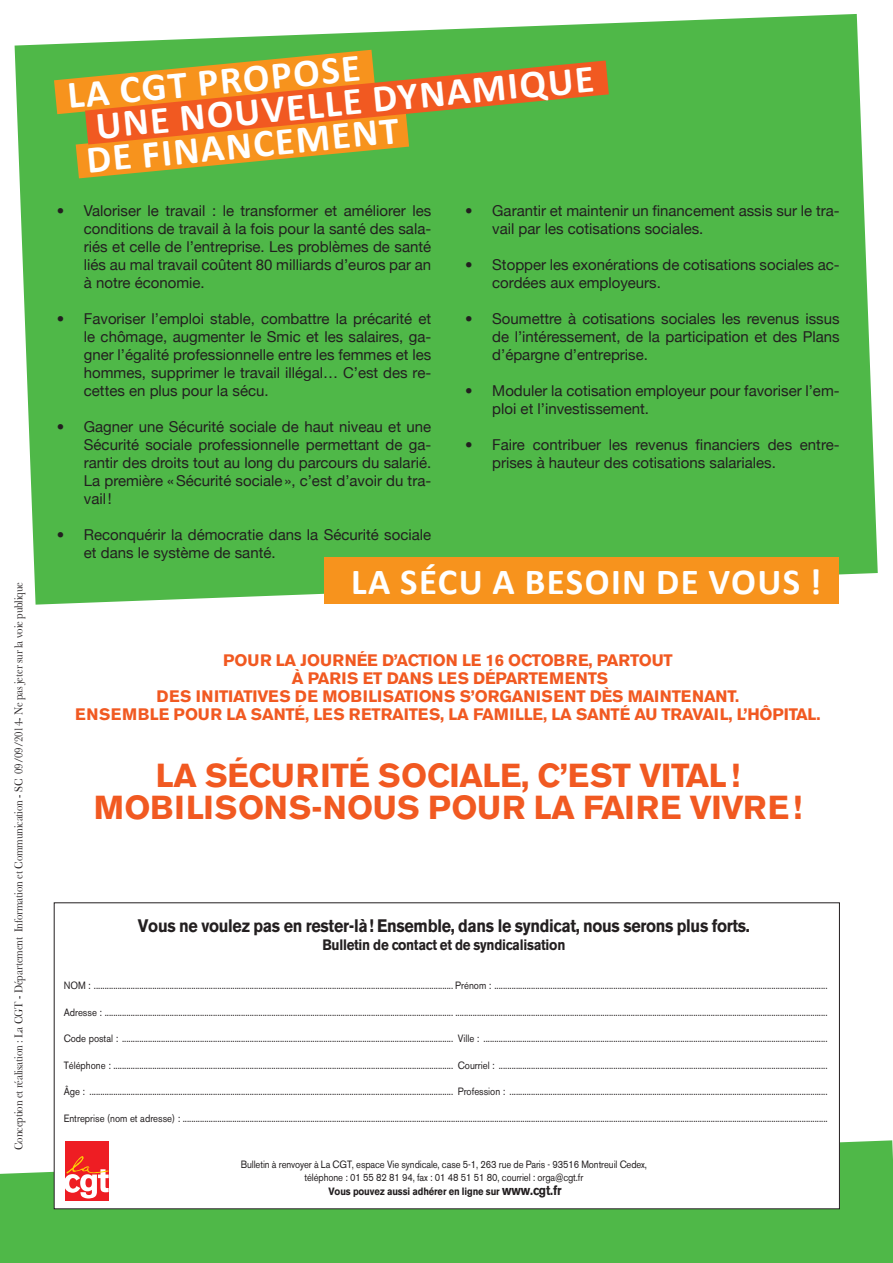
<style>
.page{position:relative;width:893px;height:1263px;background:#fff}
.page>*{position:absolute;margin:0;border:0;box-sizing:border-box;transform-origin:0 0}
.t1{font:700 39.3px/65.8px "Calibri";color:#fff}
.t2{font:700 36.75px "Calibri";letter-spacing:.04em;color:#fff}
.t3{font:700 33px/31.5px "Akzidenz Grotesk BE";letter-spacing:-.01em;color:#f15921;text-align:center}
.t4{font:700 18px "Akzidenz Grotesk BE";letter-spacing:-.02em;color:#231f20;scale:.89 1}
.t5{font:700 16.5px/18px "Akzidenz Grotesk BE";letter-spacing:-.01em;color:#f15921;text-align:center}
.t6{font:15px/18px "Helvetica Neue";color:#231f20}
.t7{font:700 15px "Akzidenz Grotesk BE";letter-spacing:-.02em;color:#231f20;scale:.89 1}
.t8{font:12px "Baskerville";letter-spacing:-.01em;color:#231f20;scale:.89 1}
.t9{font:10.5px "Akzidenz Grotesk BE";letter-spacing:-.01em;color:#231f20;scale:.9 1}
.t10{font:10.5px/13.5px "Akzidenz Grotesk BE";letter-spacing:-.01em;color:#231f20;text-align:center;scale:.89 1}
.s1{font-weight:700}
.s2{font-weight:700;font-size:13.5px}
</style>
<div class="page">
<svg style="left:15px;top:14px;width:863px;height:591px;background:#5abc54"></svg>
<div style="left:0;top:1140px;width:893px;height:123px;background:#4fb848"></div>
<div style="left:54px;top:903px;width:785px;height:306px;background:#fff"></div>
<div style="left:65px;top:1141px;width:43px;height:59px;background:#ee1d23"></div>
<svg style="left:65px;top:1156px;width:44px;height:42px"></svg>
<svg style="left:54px;top:50px;width:555px;height:128px;background:#aa9431"></svg>
<div style="left:325px;top:557px;width:514px;height:47px;background:#f7931d"></div>
<p class="t8" style="left:12px;top:1150px;width:640px;rotate:-90deg">Conception et réalisation : La CGT - Département Information et Communication - SC 09/09/2014- Ne pas jeter sur la voie publique</p>
<h1 class="t1" style="left:78px;top:60px;width:315px;text-indent:-13px;rotate:-5deg">LA CGT PROPOSE<br>DE FINANCEMENT</h1>
<h1 class="t1" style="left:93px;top:91px;width:502px;rotate:-5deg">UNE NOUVELLE DYNAMIQUE</h1>
<h3 class="t6" style="left:84px;top:201px;width:349px;text-align:justify;text-indent:-27px">• Valoriser le travail : le transformer et améliorer les conditions de travail à la fois pour la santé des sala&shy;riés et celle de l’entreprise. Les problèmes de santé liés au mal travail coûtent 80 milliards d’euros par an à notre économie.</h3>
<p class="t6" style="left:84px;top:309px;width:349px;text-align:justify;text-indent:-27px">• Favoriser l’emploi stable, combattre la précarité et le chômage, augmenter le Smic et les salaires, ga&shy;gner l’égalité professionnelle entre les femmes et les hommes, supprimer le travail illégal… C’est des re&shy;cettes en plus pour la sécu.</p>
<h3 class="t6" style="left:84px;top:417px;width:349px;text-align:justify;text-indent:-27px">• Gagner une Sécurité sociale de haut niveau et une Sécurité sociale professionnelle permettant de ga&shy;rantir des droits tout au long du parcours du salarié.<br>La première «Sécurité sociale», c’est d’avoir du tra&shy;vail!</h3>
<h3 class="t6" style="left:84px;top:525px;width:349px;text-indent:-27px">• Reconquérir la démocratie dans la Sécurité sociale et dans le système de santé.</h3>
<h3 class="t6" style="left:492px;top:201px;width:349px;text-indent:-27px">• Garantir et maintenir un financement assis sur le tra&shy;vail par les cotisations sociales.</h3>
<h3 class="t6" style="left:492px;top:255px;width:349px;text-indent:-27px">• Stopper les exonérations de cotisations sociales ac&shy;cordées aux employeurs.</h3>
<h3 class="t6" style="left:492px;top:309px;width:349px;text-align:justify;text-indent:-27px">• Soumettre à cotisations sociales les revenus issus de l’intéressement, de la participation et des Plans d’épargne d’entreprise.</h3>
<h3 class="t6" style="left:492px;top:381px;width:349px;text-indent:-27px">• Moduler la cotisation employeur pour favoriser l’em&shy;ploi et l’investissement.</h3>
<h3 class="t6" style="left:492px;top:435px;width:349px;text-indent:-27px">• Faire contribuer les revenus financiers des entre&shy;prises à hauteur des cotisations salariales.</h3>
<h2 class="t2" style="left:351px;top:558px;width:472px">LA SÉCU A BESOIN DE VOUS !</h2>
<h3 class="t5" style="left:75px;top:651px;width:747px">POUR LA JOURNÉE D’ACTION LE 16 OCTOBRE, PARTOUT<br>À PARIS ET DANS LES DÉPARTEMENTS<br>DES INITIATIVES DE MOBILISATIONS S’ORGANISENT DÈS MAINTENANT.<br>ENSEMBLE POUR LA SANTÉ, LES RETRAITES, LA FAMILLE, LA SANTÉ AU TRAVAIL, L’HÔPITAL.</h3>
<h3 class="t3" style="left:94px;top:760px;width:710px">LA SÉCURITÉ SOCIALE, C’EST VITAL!<br>MOBILISONS-NOUS POUR LA FAIRE VIVRE!</h3>
<h3 class="t4" style="left:138px;top:916px;width:689px">Vous ne voulez pas en rester-là! Ensemble, dans le syndicat, nous serons plus forts.</h3>
<h3 class="t7" style="left:322px;top:936px;width:274px">Bulletin de contact et de syndicalisation</h3>
<p class="t9" style="left:64px;top:979px;width:850px">NOM : ...................................................................................................................................................................... Prénom : ..........................................................................................................................................................</p>
<p class="t9" style="left:64px;top:1006px;width:850px">Adresse : ................................................................................................................................................................. ............................................................................................................................................................................</p>
<p class="t9" style="left:64px;top:1032px;width:850px">Code postal : ......................................................................................................................................................... Ville : ...............................................................................................................................................................</p>
<p class="t9" style="left:64px;top:1059px;width:850px">Téléphone : ............................................................................................................................................................. Courriel : ........................................................................................................................................................</p>
<p class="t9" style="left:64px;top:1085px;width:850px">Âge : ........................................................................................................................................................................ Profession : ...................................................................................................................................................</p>
<p class="t9" style="left:64px;top:1112px;width:850px">Entreprise (nom et adresse) : ..........................................................................................................................................................................................................................................................................................................</p>
<p class="t10" style="left:241px;top:1157px;width:458px">Bulletin à renvoyer à La CGT, espace Vie syndicale, case 5-1, 263 rue de Paris - 93516 Montreuil Cedex, téléphone : 01 55 82 81 94, fax : 01 48 51 51 80, courriel : orga@cgt.fr<br><span class="s1">Vous pouvez aussi adhérer en ligne sur</span> <span class="s2">www.cgt.fr</span></p>
</div>
